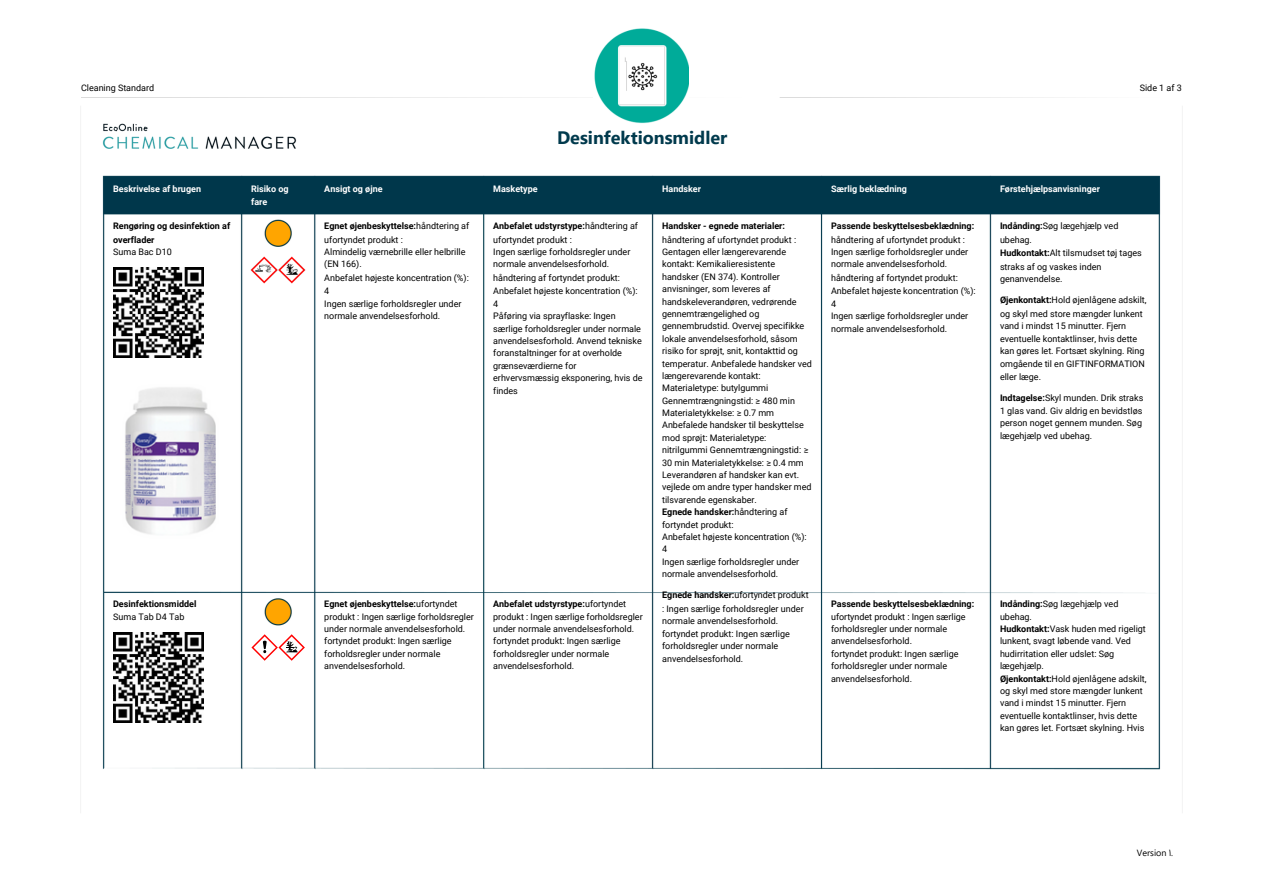
<style>
.page{position:relative;width:1263px;height:894px;background:#fff}
.page>*{position:absolute;margin:0;border:0;box-sizing:border-box;transform-origin:0 0}
.t1{font:700 18px "Segoe UI";color:#013a4d}
.t2{font:9px/12.3px "Roboto";color:#000}
.t3{font:700 9px/12.3px "Roboto";color:#000}
.t4{font:700 9px/12.3px "Roboto";color:#fff}
.t5{font:9px "Segoe UI";color:#000}
.s1{font-weight:400}
.s2{font-weight:700}
</style>
<div class="page">
<img style="left:80px;top:106px;width:1103px;height:707px">
<img style="left:244px;top:249px;width:69px;height:42px">
<img style="left:113px;top:267px;width:90px;height:90px">
<img style="left:113px;top:632px;width:90px;height:90px">
<svg style="left:251px;top:634px;width:54px;height:26px"></svg>
<hr style="left:81px;top:98px;width:699px;height:1px;background:#000">
<hr style="left:780px;top:98px;width:402px;height:1px;background:#000">
<img style="left:113px;top:379px;width:119px;height:160px">
<img style="left:593px;top:29px;width:95px;height:94px">
<p class="t2" style="left:81px;top:82px;width:75px">Cleaning Standard</p>
<p class="t2" style="left:1140px;top:82px;width:44px">Side 1 af 3</p>
<p class="t1" style="left:557px;top:120px;width:172px">Desinfektionsmidler</p>
<p class="t4" style="left:113px;top:183px;width:89px">Beskrivelse af brugen</p>
<p class="t3" style="left:113px;top:220px;width:119px">Rengøring og desinfektion af</p>
<p class="t3" style="left:113px;top:233px;width:43px">overflader</p>
<p class="t2" style="left:113px;top:246px;width:60px">Suma Bac D10</p>
<p class="t3" style="left:113px;top:598px;width:85px">Desinfektionsmiddel<br><span class="s1">Suma Tab D4 Tab</span></p>
<h2 class="t4" style="left:251px;top:183px;width:39px">Risiko og fare</h2>
<p class="t4" style="left:324px;top:183px;width:60px">Ansigt og øjne</p>
<h2 class="t3" style="left:324px;top:220px;width:146px">Egnet øjenbeskyttelse:<span class="s1">håndtering af</span></h2>
<p class="t2" style="left:324px;top:233px;width:80px">ufortyndet produkt :</p>
<p class="t2" style="left:324px;top:246px;width:143px">Almindelig værnebrille eller helbrille</p>
<p class="t2" style="left:324px;top:258px;width:39px">(EN 166).</p>
<p class="t2" style="left:324px;top:271px;width:146px">Anbefalet højeste koncentration (%):</p>
<p class="t2" style="left:324px;top:285px;width:7px">4</p>
<p class="t2" style="left:324px;top:297px;width:139px">Ingen særlige forholdsregler under</p>
<p class="t2" style="left:324px;top:310px;width:118px">normale anvendelsesforhold.</p>
<p class="t4" style="left:493px;top:183px;width:46px">Masketype</p>
<h2 class="t3" style="left:493px;top:220px;width:146px">Anbefalet udstyrstype:<span class="s1">håndtering af</span></h2>
<p class="t2" style="left:493px;top:233px;width:80px">ufortyndet produkt :</p>
<p class="t2" style="left:493px;top:246px;width:139px">Ingen særlige forholdsregler under</p>
<p class="t2" style="left:493px;top:258px;width:118px">normale anvendelsesforhold.</p>
<p class="t2" style="left:493px;top:271px;width:128px">håndtering af fortyndet produkt:</p>
<p class="t2" style="left:493px;top:285px;width:146px">Anbefalet højeste koncentration (%):</p>
<p class="t2" style="left:493px;top:297px;width:7px">4</p>
<p class="t2" style="left:493px;top:310px;width:124px">Påføring via sprayflaske: Ingen</p>
<p class="t2" style="left:493px;top:322px;width:149px">særlige forholdsregler under normale</p>
<p class="t2" style="left:493px;top:334px;width:150px">anvendelsesforhold. Anvend tekniske</p>
<p class="t2" style="left:493px;top:347px;width:130px">foranstaltninger for at overholde</p>
<p class="t2" style="left:493px;top:359px;width:85px">grænseværdierne for</p>
<p class="t2" style="left:493px;top:372px;width:151px">erhvervsmæssig eksponering, hvis de</p>
<p class="t2" style="left:493px;top:384px;width:26px">findes</p>
<p class="t2" style="left:324px;top:598px;width:151px"><span class="s2">Egnet øjenbeskyttelse:</span>ufortyndet produkt : Ingen særlige forholdsregler under normale anvendelsesforhold. fortyndet produkt: Ingen særlige forholdsregler under normale anvendelsesforhold.</p>
<p class="t2" style="left:493px;top:598px;width:151px"><span class="s2">Anbefalet udstyrstype:</span>ufortyndet produkt : Ingen særlige forholdsregler under normale anvendelsesforhold. fortyndet produkt: Ingen særlige forholdsregler under normale anvendelsesforhold.</p>
<p class="t4" style="left:662px;top:183px;width:40px">Handsker</p>
<h2 class="t3" style="left:662px;top:220px;width:124px">Handsker - egnede materialer:</h2>
<p class="t2" style="left:662px;top:233px;width:136px">håndtering af ufortyndet produkt :</p>
<p class="t2" style="left:662px;top:246px;width:125px">Gentagen eller længerevarende</p>
<p class="t2" style="left:662px;top:258px;width:114px">kontakt: Kemikalieresistente</p>
<p class="t2" style="left:662px;top:270px;width:119px">handsker (EN 374). Kontroller</p>
<p class="t2" style="left:662px;top:283px;width:110px">anvisninger, som leveres af</p>
<p class="t2" style="left:662px;top:295px;width:136px">handskeleverandøren, vedrørende</p>
<p class="t2" style="left:662px;top:307px;width:99px">gennemtrængelighed og</p>
<p class="t2" style="left:662px;top:320px;width:144px">gennembrudstid. Overvej specifikke</p>
<p class="t2" style="left:662px;top:332px;width:137px">lokale anvendelsesforhold, såsom</p>
<p class="t2" style="left:662px;top:345px;width:137px">risiko for sprøjt, snit, kontakttid og</p>
<p class="t2" style="left:662px;top:357px;width:151px">temperatur. Anbefalede handsker ved</p>
<p class="t2" style="left:662px;top:369px;width:100px">længerevarende kontakt:</p>
<p class="t2" style="left:662px;top:382px;width:108px">Materialetype: butylgummi</p>
<p class="t2" style="left:662px;top:394px;width:134px">Gennemtrængningstid: ≥ 480 min</p>
<p class="t2" style="left:662px;top:406px;width:114px">Materialetykkelse: ≥ 0.7 mm</p>
<p class="t2" style="left:662px;top:419px;width:143px">Anbefalede handsker til beskyttelse</p>
<p class="t2" style="left:662px;top:431px;width:106px">mod sprøjt: Materialetype:</p>
<p class="t2" style="left:662px;top:444px;width:148px">nitrilgummi Gennemtrængningstid: ≥</p>
<p class="t2" style="left:662px;top:456px;width:143px">30 min Materialetykkelse: ≥ 0.4 mm</p>
<p class="t2" style="left:662px;top:468px;width:139px">Leverandøren af handsker kan evt.</p>
<p class="t2" style="left:662px;top:481px;width:151px">vejlede om andre typer handsker med</p>
<p class="t2" style="left:662px;top:493px;width:96px">tilsvarende egenskaber.</p>
<p class="t3" style="left:662px;top:505px;width:127px">Egnede handsker:<span class="s1">håndtering af</span></p>
<p class="t2" style="left:662px;top:518px;width:73px">fortyndet produkt:</p>
<p class="t2" style="left:662px;top:530px;width:146px">Anbefalet højeste koncentration (%):</p>
<p class="t2" style="left:662px;top:543px;width:7px">4</p>
<p class="t2" style="left:662px;top:555px;width:139px">Ingen særlige forholdsregler under</p>
<p class="t2" style="left:662px;top:567px;width:118px">normale anvendelsesforhold.</p>
<p class="t2" style="left:662px;top:589px;width:148px"><span class="s2">Egnede handsker:</span>ufortyndet produkt</p>
<p class="t2" style="left:662px;top:602px;width:143px">: Ingen særlige forholdsregler under</p>
<p class="t2" style="left:662px;top:615px;width:118px">normale anvendelsesforhold.</p>
<p class="t2" style="left:662px;top:627px;width:129px">fortyndet produkt: Ingen særlige</p>
<p class="t2" style="left:662px;top:639px;width:118px">forholdsregler under normale</p>
<p class="t2" style="left:662px;top:652px;width:82px">anvendelsesforhold.</p>
<h2 class="t4" style="left:831px;top:183px;width:77px">Særlig beklædning</h2>
<p class="t3" style="left:831px;top:220px;width:145px">Passende beskyttelsesbeklædning:</p>
<p class="t2" style="left:831px;top:233px;width:136px">håndtering af ufortyndet produkt :</p>
<p class="t2" style="left:831px;top:246px;width:139px">Ingen særlige forholdsregler under</p>
<p class="t2" style="left:831px;top:258px;width:118px">normale anvendelsesforhold.</p>
<p class="t2" style="left:831px;top:271px;width:128px">håndtering af fortyndet produkt:</p>
<p class="t2" style="left:831px;top:285px;width:146px">Anbefalet højeste koncentration (%):</p>
<p class="t2" style="left:831px;top:297px;width:7px">4</p>
<p class="t2" style="left:831px;top:310px;width:139px">Ingen særlige forholdsregler under</p>
<p class="t2" style="left:831px;top:322px;width:118px">normale anvendelsesforhold.</p>
<p class="t2" style="left:831px;top:598px;width:145px"><span class="s2">Passende beskyttelsesbeklædning: </span>ufortyndet produkt : Ingen særlige forholdsregler under normale anvendelsesforhold.<br>fortyndet produkt: Ingen særlige forholdsregler under normale anvendelsesforhold.</p>
<p class="t4" style="left:1000px;top:183px;width:101px">Førstehjælpsanvisninger</p>
<h2 class="t2" style="left:1000px;top:220px;width:120px"><span class="s2">Indånding:</span>Søg lægehjælp ved</h2>
<p class="t2" style="left:1000px;top:233px;width:34px">ubehag.</p>
<p class="t2" style="left:1000px;top:247px;width:143px"><span class="s2">Hudkontakt:</span>Alt tilsmudset tøj tages</p>
<p class="t2" style="left:1000px;top:260px;width:103px">straks af og vaskes inden</p>
<p class="t2" style="left:1000px;top:273px;width:64px">genanvendelse.</p>
<p class="t2" style="left:1000px;top:294px;width:148px"><span class="s2">Øjenkontakt:</span>Hold øjenlågene adskilt,</p>
<p class="t2" style="left:1000px;top:307px;width:144px">og skyl med store mængder lunkent</p>
<p class="t2" style="left:1000px;top:320px;width:128px">vand i mindst 15 minutter. Fjern</p>
<p class="t2" style="left:1000px;top:332px;width:139px">eventuelle kontaktlinser, hvis dette</p>
<p class="t2" style="left:1000px;top:345px;width:146px">kan gøres let. Fortsæt skylning. Ring</p>
<p class="t2" style="left:1000px;top:357px;width:146px">omgående til en GIFTINFORMATION</p>
<p class="t2" style="left:1000px;top:370px;width:43px">eller læge.</p>
<p class="t2" style="left:1000px;top:392px;width:145px"><span class="s2">Indtagelse:</span>Skyl munden. Drik straks</p>
<p class="t2" style="left:1000px;top:404px;width:144px">1 glas vand. Giv aldrig en bevidstløs</p>
<p class="t2" style="left:1000px;top:417px;width:144px">person noget gennem munden. Søg</p>
<p class="t2" style="left:1000px;top:429px;width:94px">lægehjælp ved ubehag.</p>
<p class="t2" style="left:1000px;top:598px;width:148px"><span class="s2">Indånding:</span>Søg lægehjælp ved ubehag.<br><span class="s2">Hudkontakt:</span>Vask huden med rigeligt lunkent, svagt løbende vand. Ved hudirritation eller udslet: Søg lægehjælp.<br><span class="s2">Øjenkontakt:</span>Hold øjenlågene adskilt, og skyl med store mængder lunkent vand i mindst 15 minutter. Fjern eventuelle kontaktlinser, hvis dette kan gøres let. Fortsæt skylning. Hvis</p>
<p class="t5" style="left:1137px;top:844px;width:38px">Version ١.</p>
</div>
